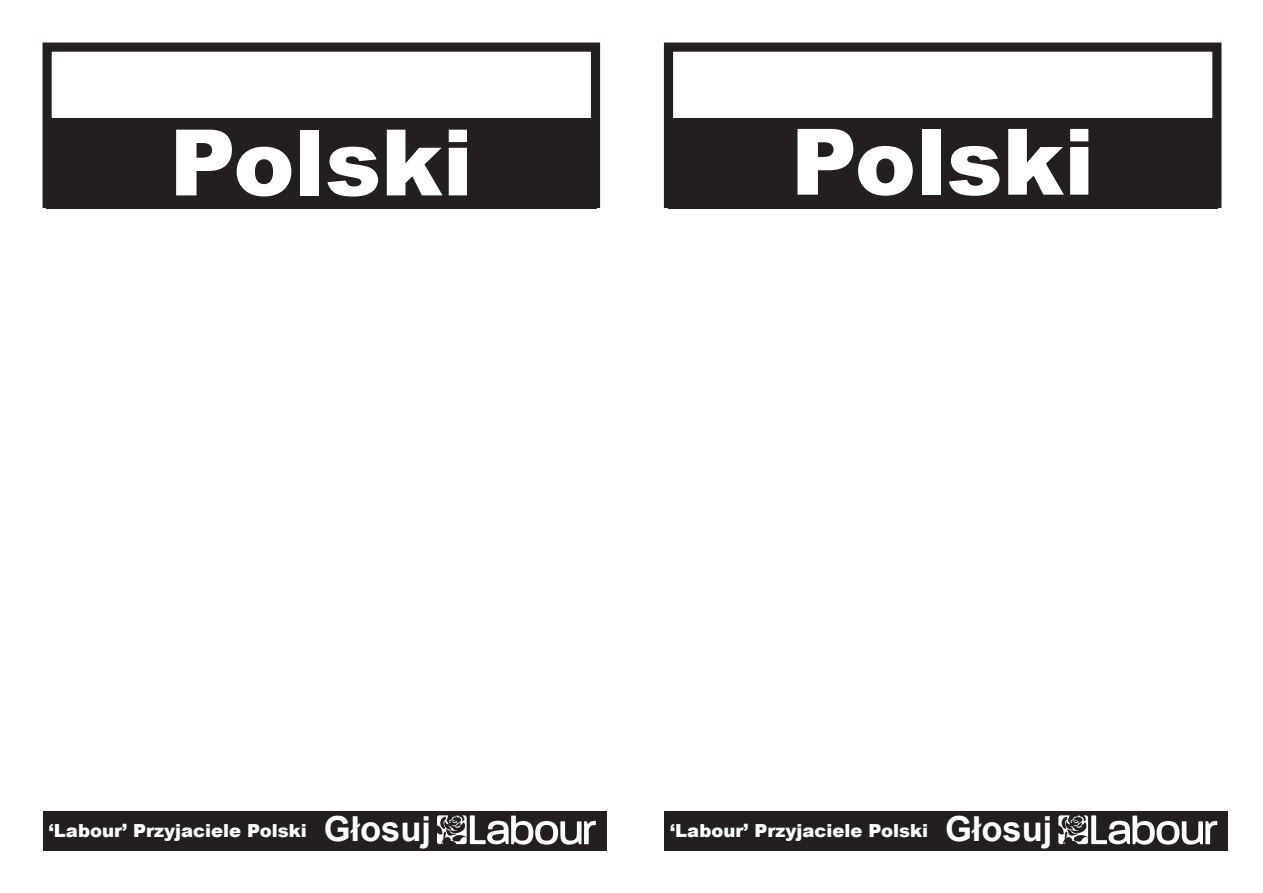
<style>
.page{position:relative;width:1263px;height:893px;background:#fff}
.page>*{position:absolute;margin:0;border:0;box-sizing:border-box;transform-origin:0 0}
.t1{font:900 91.8px "Arial";color:#fff}
.t2{font:700 34.5px "Arial";color:#fff}
.t3{font:900 18px "Arial";color:#fff}
</style>
<div class="page">
<div style="left:43px;top:811px;width:563px;height:39px;background:#231f20"></div>
<div style="left:47px;top:118px;width:548px;height:83px;background:#231f20"></div>
<div style="left:46px;top:121px;width:551px;height:88px;border:2px solid #231f20"></div>
<div style="left:43px;top:43px;width:557px;height:165px;border:9px solid #231f20"></div>
<svg style="left:437px;top:815px;width:159px;height:30px"></svg>
<div style="left:665px;top:811px;width:563px;height:39px;background:#231f20"></div>
<div style="left:668px;top:118px;width:549px;height:83px;background:#231f20"></div>
<div style="left:664px;top:43px;width:557px;height:165px;border:9px solid #231f20"></div>
<svg style="left:1058px;top:815px;width:159px;height:30px"></svg>
<p class="t1" style="left:169px;top:96px;width:305px">Polski</p>
<p class="t1" style="left:791px;top:95px;width:305px">Polski</p>
<p class="t3" style="left:49px;top:817px;width:259px">‘Labour’ Przyjaciele Polski</p>
<p class="t2" style="left:324px;top:806px;width:109px">Głosuj</p>
<p class="t3" style="left:670px;top:817px;width:259px">‘Labour’ Przyjaciele Polski</p>
<p class="t2" style="left:945px;top:806px;width:109px">Głosuj</p>
</div>
